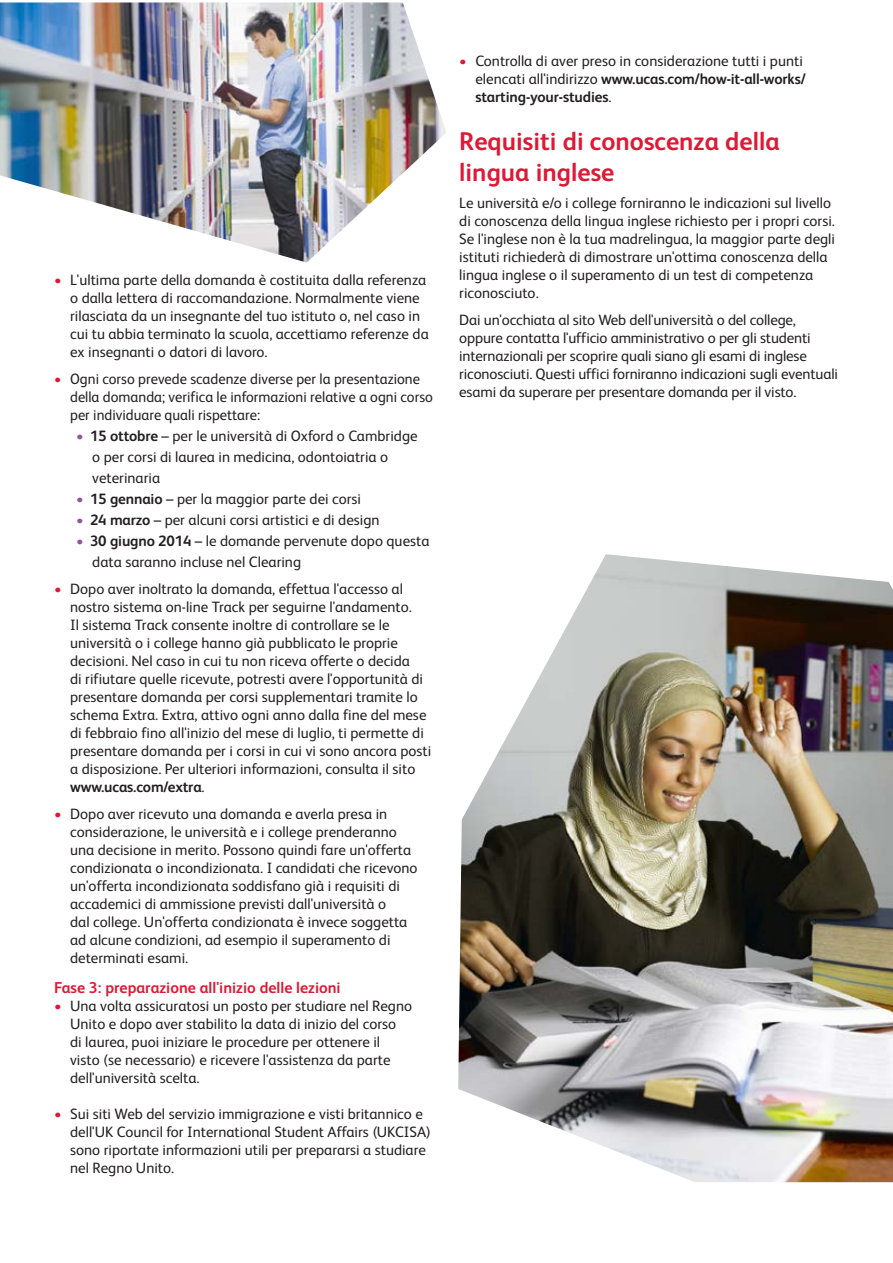
<style>
.page{position:relative;width:893px;height:1263px;background:#fff}
.page>*{position:absolute;margin:0;border:0;box-sizing:border-box;transform-origin:0 0}
.t1{font:700 25.65px/30.8px "FS Albert Pro";color:#dc1a36}
.t2{font:700 15.75px "FS Albert Pro";color:#dc1a36}
.t3{font:15px/18px "FS Albert Pro";color:#231f20}
.s1{font-weight:700;color:#dc1a36}
.s2{font-weight:700;color:#9252a1}
.s3{font-weight:700}
</style>
<div class="page">
<img style="left:458px;top:554px;width:435px;height:628px">
<img style="left:0;top:2px;width:446px;height:261px">
<p class="t3" style="left:70px;top:269px;width:360px;text-indent:-16px"><span class="s1">•</span> L'ultima parte della domanda è costituita dalla referenza o dalla lettera di raccomandazione. Normalmente viene rilasciata da un insegnante del tuo istituto o, nel caso in cui tu abbia terminato la scuola, accettiamo referenze da ex insegnanti o datori di lavoro.</p>
<p class="t3" style="left:70px;top:368px;width:364px;text-indent:-16px"><span class="s1">•</span> Ogni corso prevede scadenze diverse per la presentazione della domanda; verifica le informazioni relative a ogni corso per individuare quali rispettare:</p>
<p class="t3" style="left:92px;top:424px;width:327px;line-height:21px;text-indent:-16px"><span class="s2">•</span> <span class="s3">15 ottobre</span> – per le università di Oxford o Cambridge o per corsi di laurea in medicina, odontoiatria o veterinaria</p>
<p class="t3" style="left:76px;top:488px;width:286px"><span class="s2">•</span> <span class="s3">15 gennaio</span> – per la maggior parte dei corsi</p>
<p class="t3" style="left:76px;top:509px;width:305px"><span class="s2">•</span> <span class="s3">24 marzo</span> – per alcuni corsi artistici e di design</p>
<p class="t3" style="left:92px;top:529px;width:339px;line-height:21px;text-indent:-16px"><span class="s2">•</span> <span class="s3">30 giugno 2014</span> – le domande pervenute dopo questa data saranno incluse nel Clearing</p>
<p class="t3" style="left:70px;top:578px;width:363px;text-indent:-16px"><span class="s1">•</span> Dopo aver inoltrato la domanda, effettua l'accesso al nostro sistema on-line Track per seguirne l'andamento.<br>Il sistema Track consente inoltre di controllare se le università o i college hanno già pubblicato le proprie decisioni. Nel caso in cui tu non riceva offerte o decida<br>di rifiutare quelle ricevute, potresti avere l'opportunità di presentare domanda per corsi supplementari tramite lo schema Extra. Extra, attivo ogni anno dalla fine del mese di febbraio fino all'inizio del mese di luglio, ti permette di presentare domanda per i corsi in cui vi sono ancora posti a disposizione. Per ulteriori informazioni, consulta il sito <span class="s3">www.ucas.com/extra</span>.</p>
<p class="t3" style="left:70px;top:803px;width:349px;text-indent:-16px"><span class="s1">•</span> Dopo aver ricevuto una domanda e averla presa in considerazione, le università e i college prenderanno una decisione in merito. Possono quindi fare un'offerta condizionata o incondizionata. I candidati che ricevono un'offerta incondizionata soddisfano già i requisiti di accademici di ammissione previsti dall'università o<br>dal college. Un'offerta condizionata è invece soggetta ad alcune condizioni, ad esempio il superamento di determinati esami.</p>
<p class="t2" style="left:54px;top:976px;width:288px">Fase 3: preparazione all'inizio delle lezioni</p>
<p class="t3" style="left:70px;top:995px;width:344px;text-indent:-16px"><span class="s1">•</span> Una volta assicuratosi un posto per studiare nel Regno Unito e dopo aver stabilito la data di inizio del corso<br>di laurea, puoi iniziare le procedure per ottenere il visto (se necessario) e ricevere l'assistenza da parte dell'università scelta.</p>
<p class="t3" style="left:70px;top:1103px;width:362px;text-indent:-16px"><span class="s1">•</span> Sui siti Web del servizio immigrazione e visti britannico e dell'UK Council for International Student Affairs (UKCISA) sono riportate informazioni utili per prepararsi a studiare nel Regno Unito.</p>
<p class="t3" style="left:475px;top:50px;width:332px;text-indent:-16px"><span class="s1">•</span> Controlla di aver preso in considerazione tutti i punti elencati all'indirizzo <span class="s3">www.ucas.com/how-it-all-works/ starting-your-studies</span>.</p>
<h1 class="t1" style="left:459px;top:125px;width:322px">Requisiti di conoscenza della lingua inglese</h1>
<p class="t3" style="left:459px;top:193px;width:377px">Le università e/o i college forniranno le indicazioni sul livello di conoscenza della lingua inglese richiesto per i propri corsi.<br>Se l'inglese non è la tua madrelingua, la maggior parte degli istituti richiederà di dimostrare un'ottima conoscenza della lingua inglese o il superamento di un test di competenza riconosciuto.</p>
<p class="t3" style="left:459px;top:310px;width:380px">Dai un'occhiata al sito Web dell'università o del college, oppure contatta l'ufficio amministrativo o per gli studenti internazionali per scoprire quali siano gli esami di inglese riconosciuti. Questi uffici forniranno indicazioni sugli eventuali esami da superare per presentare domanda per il visto.</p>
</div>
